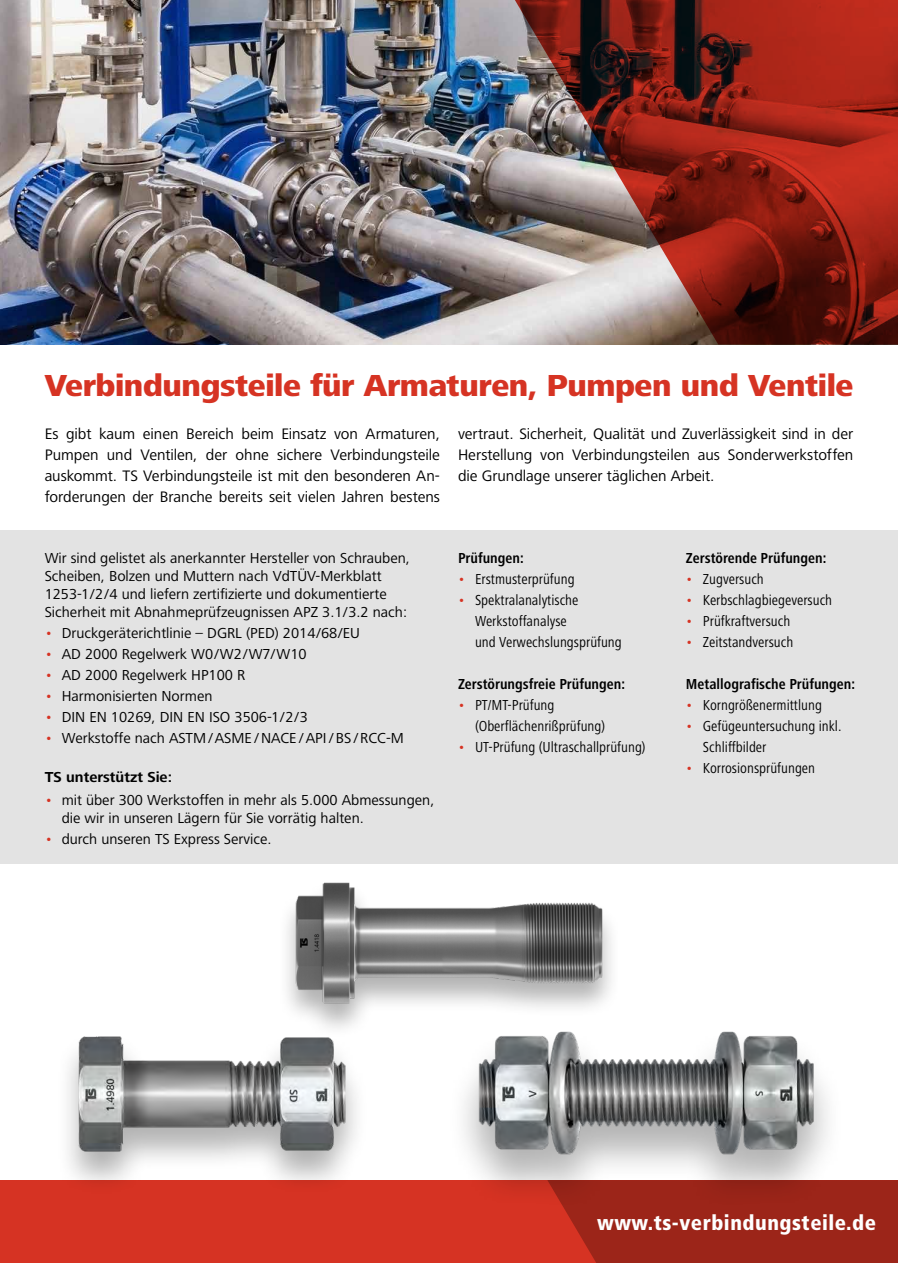
<style>
.page{position:relative;width:898px;height:1263px;background:#fff}
.page>*{position:absolute;margin:0;border:0;box-sizing:border-box;transform-origin:0 0}
.t1{font:800 31.5px "Frutiger Next LT";letter-spacing:-.015em;color:#d63323}
.t2{font:900 condensed 21px "Frutiger LT Std";letter-spacing:.025em;color:#fff}
.t3{font:15.75px/21px "Frutiger Next LT";letter-spacing:-.005em;color:#000;text-align:justify}
.t4{font:15px/18px "Frutiger Next LT";color:#000}
.t5{font:condensed 15px/21px "Frutiger Next LT";color:#000}
.t6{font:700 condensed 15px "Frutiger Next LT";color:#000}
.t7{font:700 15px "Frutiger Next LT";color:#000}
.s1{color:#d63323}
</style>
<div class="page">
<div style="left:0;top:1180px;width:547px;height:83px;background:#d63323"></div>
<div style="left:448px;top:1029px;width:396px;height:181px;background:#000;opacity:.3"></div>
<img style="left:468px;top:1029px;width:364px;height:154px">
<div style="left:56px;top:1034px;width:313px;height:162px;background:#000;opacity:.3"></div>
<img style="left:72px;top:1034px;width:285px;height:169px">
<img style="left:272px;top:863px;width:352px;height:175px">
<div style="left:0;top:530px;width:897px;height:333px;background:#e3e3e3"></div>
<img style="left:0;top:0;width:507px;height:344px">
<svg style="left:507px;top:0;width:390px;height:344px;background:#8c423a"></svg>
<svg style="left:547px;top:1180px;width:351px;height:83px;background:#9f2519"></svg>
<h1 class="t1" style="left:45px;top:368px;width:810px">Verbindungsteile für Armaturen, Pumpen und Ventile</h1>
<p class="t3" style="left:45px;top:423px;width:396px">Es gibt kaum einen Bereich beim Einsatz von Armaturen, Pumpen und Ventilen, der ohne sichere Verbindungsteile auskommt. TS Verbindungsteile ist mit den besonderen An&shy;forderungen der Branche bereits seit vielen Jahren bestens</p>
<p class="t3" style="left:458px;top:423px;width:396px">vertraut. Sicherheit, Qualität und Zuverlässigkeit sind in der Herstellung von Verbindungsteilen aus Sonderwerkstoffen die Grundlage unserer täglichen Arbeit.</p>
<p class="t4" style="left:45px;top:549px;width:366px">Wir sind gelistet als anerkannter Hersteller von Schrauben, Scheiben, Bolzen und Muttern nach VdTÜV-Merkblatt 1253-1/2/4 und liefern zertifizierte und dokumentierte Sicherheit mit Abnahmeprüfzeugnissen APZ 3.1/3.2 nach:</p>
<p class="t4" style="left:45px;top:624px;width:316px"><span class="s1">•</span> Druckgeräterichtlinie – DGRL (PED) 2014/68/EU</p>
<p class="t4" style="left:45px;top:645px;width:263px"><span class="s1">•</span> AD 2000 Regelwerk W0/W2/W7/W10</p>
<p class="t4" style="left:45px;top:666px;width:202px"><span class="s1">•</span> AD 2000 Regelwerk HP100 R</p>
<p class="t4" style="left:45px;top:687px;width:169px"><span class="s1">•</span> Harmonisierten Normen</p>
<p class="t4" style="left:45px;top:708px;width:265px"><span class="s1">•</span> DIN EN 10269, DIN EN ISO 3506-1/2/3</p>
<p class="t4" style="left:45px;top:729px;width:360px"><span class="s1">•</span> Werkstoffe nach ASTM / ASME / NACE / API / BS / RCC-M</p>
<p class="t7" style="left:45px;top:769px;width:129px">TS unterstützt Sie:</p>
<p class="t4" style="left:62px;top:791px;width:374px;text-indent:-17px"><span class="s1">•</span> mit über 300 Werkstoffen in mehr als 5.000 Abmessungen, die wir in unseren Lägern für Sie vorrätig halten.</p>
<p class="t4" style="left:45px;top:830px;width:228px"><span class="s1">•</span> durch unseren TS Express Service.</p>
<p class="t6" style="left:458px;top:550px;width:67px">Prüfungen:</p>
<p class="t5" style="left:458px;top:569px;width:118px"><span class="s1">•</span> Erstmusterprüfung</p>
<p class="t5" style="left:475px;top:590px;width:148px;text-indent:-17px"><span class="s1">•</span> Spektralanalytische<br>Werkstoffanalyse<br>und Verwechslungsprüfung</p>
<p class="t6" style="left:458px;top:676px;width:168px">Zerstörungsfreie Prüfungen:</p>
<p class="t5" style="left:475px;top:695px;width:132px;text-indent:-17px"><span class="s1">•</span> PT/MT-Prüfung (Oberflächenrißprüfung)</p>
<p class="t5" style="left:458px;top:737px;width:189px"><span class="s1">•</span> UT-Prüfung (Ultraschallprüfung)</p>
<p class="t6" style="left:685px;top:550px;width:142px">Zerstörende Prüfungen:</p>
<p class="t5" style="left:685px;top:569px;width:79px"><span class="s1">•</span> Zugversuch</p>
<p class="t5" style="left:685px;top:590px;width:148px"><span class="s1">•</span> Kerbschlagbiegeversuch</p>
<p class="t5" style="left:685px;top:611px;width:106px"><span class="s1">•</span> Prüfkraftversuch</p>
<p class="t5" style="left:685px;top:632px;width:109px"><span class="s1">•</span> Zeitstandversuch</p>
<p class="t6" style="left:685px;top:676px;width:171px">Metallografische Prüfungen:</p>
<p class="t5" style="left:685px;top:695px;width:137px"><span class="s1">•</span> Korngrößenermittlung</p>
<p class="t5" style="left:702px;top:716px;width:140px;text-indent:-17px"><span class="s1">•</span> Gefügeuntersuchung inkl.<br>Schliffbilder</p>
<p class="t5" style="left:685px;top:758px;width:131px"><span class="s1">•</span> Korrosionsprüfungen</p>
<h2 class="t2" style="left:597px;top:1210px;width:280px">www.ts-verbindungsteile.de</h2>
</div>
